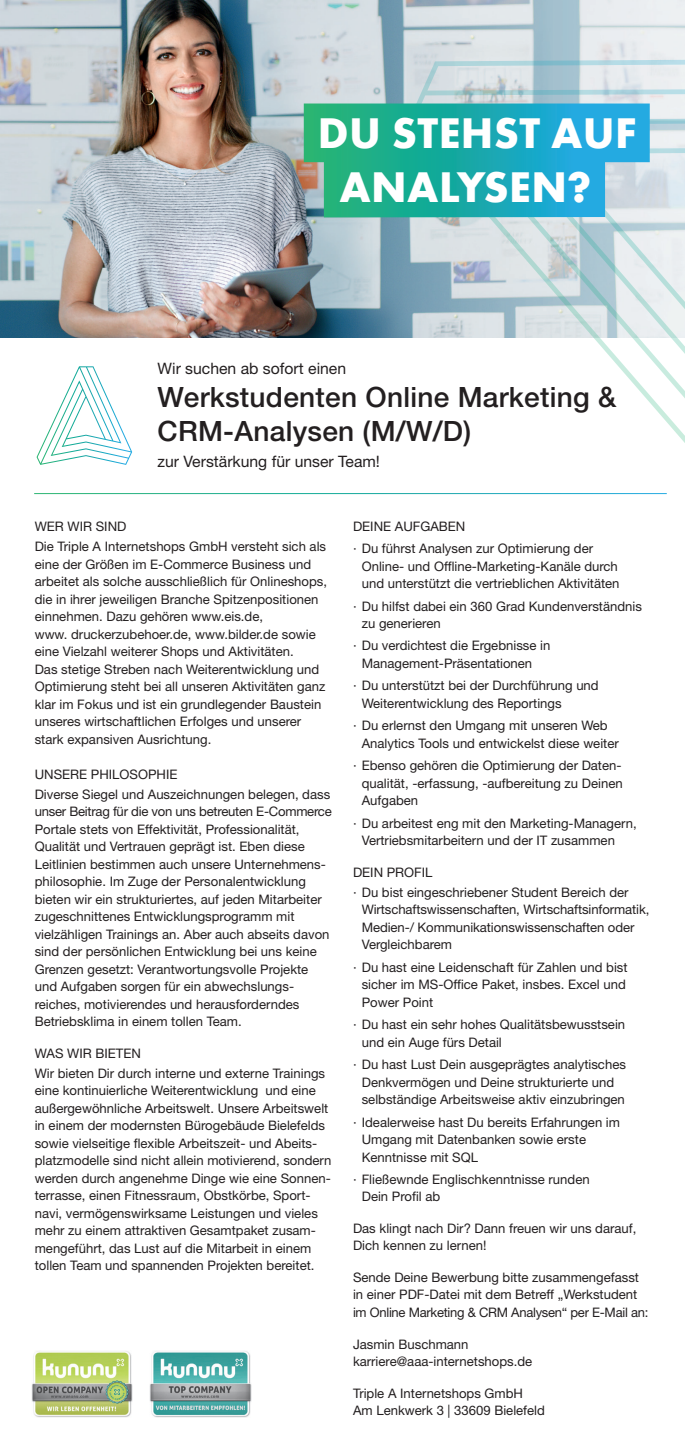
<style>
.page{position:relative;width:685px;height:1451px;background:#fff}
.page>*{position:absolute;margin:0;border:0;box-sizing:border-box;transform-origin:0 0}
.t1{font:700 44.27px/54.2px "Futura PT";letter-spacing:.01em;color:#fff;text-align:center}
.t2{font:500 28px/33.6px "Helvetica Neue LT Std";letter-spacing:.01em;color:#231f20}
.t3{font:15.75px "Helvetica Neue LT Std";color:#231f20}
.t4{font:13.12px/17.5px "Helvetica Neue LT Std";color:#231f20}
</style>
<div class="page">
<img style="left:0;top:0;width:685px;height:337px">
<svg style="left:407px;top:59px;width:278px;height:384px"></svg>
<svg style="left:37px;top:366px;width:95px;height:99px"></svg>
<img style="left:31px;top:1351px;width:102px;height:66px">
<img style="left:150px;top:1351px;width:102px;height:66px">
<svg style="left:304px;top:104px;width:345px;height:113px;background:#2aadaf"></svg>
<h1 class="t1" style="left:318px;top:105px;width:320px">DU STEHST AUF<br>ANALYSEN?</h1>
<p class="t3" style="left:158px;top:359px;width:190px">Wir suchen ab sofort einen</p>
<h2 class="t2" style="left:158px;top:380px;width:460px">Werkstudenten Online Marketing &amp;<br>CRM-Analysen (M/W/D)</h2>
<p class="t3" style="left:158px;top:452px;width:224px">zur Verstärkung für unser Team!</p>
<p class="t4" style="left:35px;top:517px;width:293px;line-height:19.9px">WER WIR SIND<br>Die Triple A Internetshops GmbH versteht sich als</p>
<p class="t4" style="left:35px;top:555px;width:294px">eine der Größen im E-Commerce Business und arbeitet als solche ausschließlich für Onlineshops, die in ihrer jeweiligen Branche Spitzenpositionen einnehmen. Dazu gehören www.eis.de,<br>www. druckerzubehoer.de, www.bilder.de sowie eine Vielzahl weiterer Shops und Aktivitäten.<br>Das stetige Streben nach Weiterentwicklung und Optimierung steht bei all unseren Aktivitäten ganz klar im Fokus und ist ein grundlegender Baustein unseres wirtschaftlichen Erfolges und unserer stark expansiven Ausrichtung.</p>
<p class="t4" style="left:35px;top:764px;width:297px;line-height:19.9px">UNSERE PHILOSOPHIE<br>Diverse Siegel und Auszeichnungen belegen, dass</p>
<p class="t4" style="left:35px;top:803px;width:298px">unser Beitrag für die von uns betreuten E-Commerce Portale stets von Effektivität, Professionalität, Qualität und Vertrauen geprägt ist. Eben diese Leitlinien bestimmen auch unsere Unternehmens&shy;philosophie. Im Zuge der Personalentwicklung bieten wir ein strukturiertes, auf jeden Mitarbeiter zugeschnittenes Entwicklungsprogramm mit vielzähligen Trainings an. Aber auch abseits davon sind der persönlichen Entwicklung bei uns keine Grenzen gesetzt: Verantwortungsvolle Projekte und Aufgaben sorgen für ein abwechslungs&shy;reiches, motivierendes und herausforderndes Betriebsklima in einem tollen Team.</p>
<p class="t4" style="left:35px;top:1043px;width:292px;line-height:19.9px">WAS WIR BIETEN<br>Wir bieten Dir durch interne und externe Trainings</p>
<p class="t4" style="left:35px;top:1082px;width:298px">eine kontinuierliche Weiterentwicklung und eine außergewöhnliche Arbeitswelt. Unsere Arbeitswelt in einem der modernsten Bürogebäude Bielefelds sowie vielseitige flexible Arbeitszeit- und Abeits&shy;platzmodelle sind nicht allein motivierend, sondern werden durch angenehme Dinge wie eine Sonnen&shy;terrasse, einen Fitnessraum, Obstkörbe, Sport&shy;navi, vermögenswirksame Leistungen und vieles mehr zu einem attraktiven Gesamtpaket zusam&shy;mengeführt, das Lust auf die Mitarbeit in einem tollen Team und spannenden Projekten bereitet.</p>
<p class="t4" style="left:353px;top:516px;width:241px;line-height:21.7px">DEINE AUFGABEN<br>· Du führst Analysen zur Optimierung der</p>
<p class="t4" style="left:362px;top:557px;width:259px">Online- und Offline-Marketing-Kanäle durch und unterstützt die vertrieblichen Aktivitäten</p>
<p class="t4" style="left:362px;top:597px;width:282px;text-indent:-9px">· Du hilfst dabei ein 360 Grad Kundenverständnis zu generieren</p>
<p class="t4" style="left:362px;top:637px;width:190px;text-indent:-9px">· Du verdichtest die Ergebnisse in<br>Management-Präsentationen</p>
<p class="t4" style="left:362px;top:677px;width:238px;text-indent:-9px">· Du unterstützt bei der Durchführung und<br>Weiterentwicklung des Reportings</p>
<p class="t4" style="left:362px;top:717px;width:258px;text-indent:-9px">· Du erlernst den Umgang mit unseren Web<br>Analytics Tools und entwickelst diese weiter</p>
<p class="t4" style="left:362px;top:757px;width:262px;text-align:justify;text-indent:-9px">· Ebenso gehören die Optimierung der Daten&shy;qualität, -erfassung, -aufbereitung zu Deinen Aufgaben</p>
<p class="t4" style="left:362px;top:814px;width:276px;text-indent:-9px">· Du arbeitest eng mit den Marketing-Managern,<br>Vertriebsmitarbeitern und der IT zusammen</p>
<p class="t4" style="left:353px;top:862px;width:277px;line-height:19.9px">DEIN PROFIL<br>· Du bist eingeschriebener Student Bereich der</p>
<p class="t4" style="left:362px;top:901px;width:289px">Wirtschaftswissenschaften, Wirtschaftsinformatik,<br>Medien-/ Kommunikationswissenschaften oder<br>Vergleichbarem</p>
<p class="t4" style="left:362px;top:958px;width:267px;text-indent:-9px">· Du hast eine Leidenschaft für Zahlen und bist sicher im MS-Office Paket, insbes. Excel und<br>Power Point</p>
<p class="t4" style="left:362px;top:1016px;width:265px;text-indent:-9px">· Du hast ein sehr hohes Qualitätsbewusstsein und ein Auge fürs Detail</p>
<p class="t4" style="left:353px;top:1055px;width:274px;text-align:center">· Du hast Lust Dein ausgeprägtes analytisches<br>Denkvermögen und Deine strukturierte und selbständige Arbeitsweise aktiv einzubringen</p>
<p class="t4" style="left:362px;top:1113px;width:260px;text-indent:-9px">· Idealerweise hast Du bereits Erfahrungen im<br>Umgang mit Datenbanken sowie erste<br>Kenntnisse mit SQL</p>
<p class="t4" style="left:362px;top:1170px;width:229px;text-indent:-9px">· Fließewnde Englischkenntnisse runden<br>Dein Profil ab</p>
<p class="t4" style="left:353px;top:1219px;width:285px">Das klingt nach Dir? Dann freuen wir uns darauf,<br>Dich kennen zu lernen!</p>
<p class="t4" style="left:353px;top:1268px;width:297px">Sende Deine Bewerbung bitte zusammengefasst in einer PDF-Datei mit dem Betreff „Werkstudent im Online Marketing &amp; CRM Analysen“ per E-Mail an:</p>
<p class="t4" style="left:353px;top:1335px;width:181px">Jasmin Buschmann karriere@aaa-internetshops.de</p>
<p class="t4" style="left:353px;top:1384px;width:193px">Triple A Internetshops GmbH<br>Am Lenkwerk 3 | 33609 Bielefeld</p>
</div>
